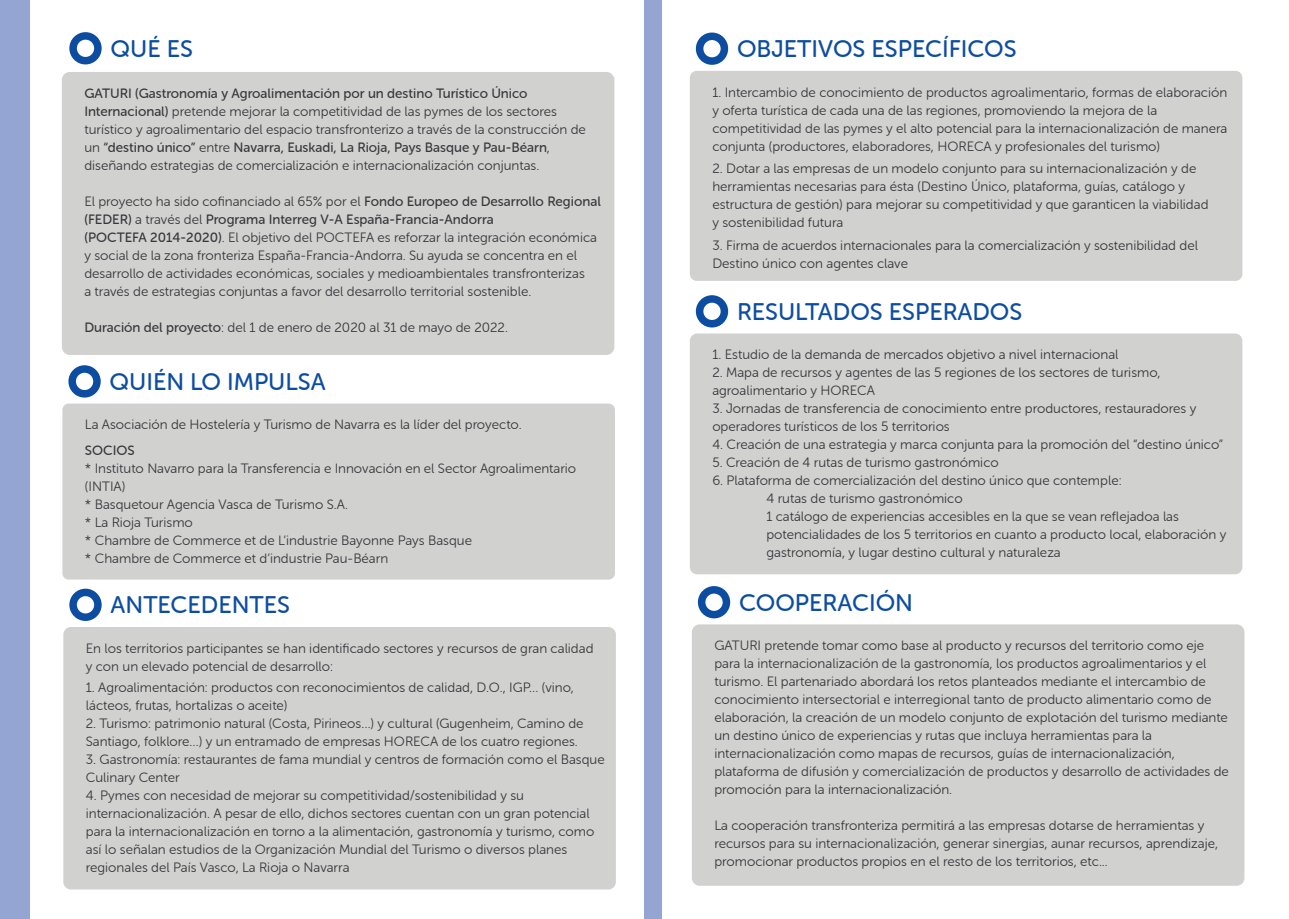
<style>
.page{position:relative;width:1289px;height:919px;background:#fff}
.page>*{position:absolute;margin:0;border:0;box-sizing:border-box;transform-origin:0 0}
.t1{font:24px "Museo Sans Rounded 500";color:#0d4da1}
.t2{font:13.5px/18px "Museo Sans Rounded 300";color:#38363b}
.t3{font:13.5px "Museo Sans Rounded 500";color:#38363b}
.s1{font-family:"Museo Sans Rounded 500"}
.s2{font-family:"Museo Sans Rounded 300"}
</style>
<div class="page">
<div style="left:62px;top:72px;width:552px;height:283px;background:#d1d1d0;border-radius:8px"></div>
<div style="left:69px;top:32px;width:33px;height:32px;border:8px solid #0d4da1;border-radius:50%"></div>
<div style="left:0;top:0;width:30px;height:918px;background:#94a4d3"></div>
<div style="left:644px;top:0;width:17px;height:918px;background:#94a4d3"></div>
<div style="left:62px;top:403px;width:553px;height:176px;background:#d1d1d0;border-radius:6px"></div>
<div style="left:68px;top:365px;width:33px;height:32px;border:8px solid #0d4da1;border-radius:50%"></div>
<div style="left:63px;top:627px;width:553px;height:262px;background:#d1d1d0;border-radius:8px"></div>
<div style="left:69px;top:588px;width:33px;height:33px;border:8px solid #0d4da1;border-radius:50%"></div>
<div style="left:689px;top:71px;width:553px;height:210px;background:#d1d1d0;border-radius:7px"></div>
<div style="left:696px;top:33px;width:32px;height:32px;border:8px solid #0d4da1;border-radius:50%"></div>
<div style="left:689px;top:333px;width:553px;height:241px;background:#d1d1d0;border-radius:7px"></div>
<div style="left:696px;top:295px;width:32px;height:32px;border:8px solid #0d4da1;border-radius:50%"></div>
<div style="left:692px;top:624px;width:552px;height:261px;background:#d1d1d0;border-radius:8px"></div>
<div style="left:698px;top:586px;width:32px;height:32px;border:8px solid #0d4da1;border-radius:50%"></div>
<h1 class="t1" style="left:111px;top:35px;width:84px">QUÉ ES</h1>
<p class="t3" style="left:84px;top:86px;width:445px">GATURI (Gastronomía y Agroalimentación por un destino Turístico Único</p>
<p class="t2" style="left:84px;top:102px;width:503px"><span class="s1">Internacional)</span> pretende mejorar la competitividad de las pymes de los sectores turístico y agroalimentario del espacio transfronterizo a través de la construcción de</p>
<p class="t3" style="left:84px;top:140px;width:467px"><span class="s2">un</span> “destino único” <span class="s2">entre</span> Navarra, Euskadi, La Rioja, Pays Basque y Pau-Béarn<span class="s2">,</span></p>
<p class="t2" style="left:84px;top:156px;width:456px">diseñando estrategias de comercialización e internacionalización conjuntas.</p>
<p class="t2" style="left:84px;top:192px;width:518px">El proyecto ha sido cofinanciado al 65% por el <span class="s1">Fondo Europeo de Desarrollo Regional</span></p>
<p class="t3" style="left:84px;top:212px;width:411px">(FEDER) <span class="s2">a través del</span> Programa Interreg V-A España-Francia-Andorra</p>
<p class="t2" style="left:84px;top:228px;width:514px"><span class="s1">(POCTEFA 2014-2020)</span>. El objetivo del POCTEFA es reforzar la integración económica y social de la zona fronteriza España-Francia-Andorra. Su ayuda se concentra en el desarrollo de actividades económicas, sociales y medioambientales transfronterizas<br>a través de estrategias conjuntas a favor del desarrollo territorial sostenible.</p>
<p class="t2" style="left:84px;top:318px;width:425px"><span class="s1">Duración del proyecto</span>: del 1 de enero de 2020 al 31 de mayo de 2022.</p>
<h1 class="t1" style="left:110px;top:368px;width:217px">QUIÉN LO IMPULSA</h1>
<p class="t2" style="left:85px;top:416px;width:438px">La Asociación de Hostelería y Turismo de Navarra es la líder del proyecto.</p>
<p class="t3" style="left:85px;top:443px;width:51px">SOCIOS</p>
<p class="t2" style="left:85px;top:459px;width:493px">* Instituto Navarro para la Transferencia e Innovación en el Sector Agroalimentario (INTIA)<br>* Basquetour Agencia Vasca de Turismo S.A.<br>* La Rioja Turismo<br>* Chambre de Commerce et de L’industrie Bayonne Pays Basque<br>* Chambre de Commerce et d’industrie Pau-Béarn</p>
<h1 class="t1" style="left:111px;top:591px;width:181px">ANTECEDENTES</h1>
<p class="t2" style="left:86px;top:639px;width:509px">En los territorios participantes se han identificado sectores y recursos de gran calidad y con un elevado potencial de desarrollo:</p>
<p class="t2" style="left:86px;top:678px;width:489px">1. Agroalimentación: productos con reconocimientos de calidad, D.O., IGP… (vino, lácteos, frutas, hortalizas o aceite)</p>
<p class="t2" style="left:86px;top:714px;width:499px">2. Turismo: patrimonio natural (Costa, Pirineos…) y cultural (Gugenheim, Camino de<br>Santiago, folklore…) y un entramado de empresas HORECA de los cuatro regiones.</p>
<p class="t2" style="left:86px;top:750px;width:520px">3. Gastronomía: restaurantes de fama mundial y centros de formación como el Basque<br>Culinary Center</p>
<p class="t2" style="left:86px;top:786px;width:510px">4. Pymes con necesidad de mejorar su competitividad/sostenibilidad y su internacionalización. A pesar de ello, dichos sectores cuentan con un gran potencial para la internacionalización en torno a la alimentación, gastronomía y turismo, como así lo señalan estudios de la Organización Mundial del Turismo o diversos planes regionales del País Vasco, La Rioja o Navarra</p>
<h1 class="t1" style="left:737px;top:36px;width:281px">OBJETIVOS ESPECÍFICOS</h1>
<p class="t2" style="left:712px;top:83px;width:516px">1. Intercambio de conocimiento de productos agroalimentario, formas de elaboración y oferta turística de cada una de las regiones, promoviendo la mejora de la competitividad de las pymes y el alto potencial para la internacionalización de manera conjunta (productores, elaboradores, HORECA y profesionales del turismo)</p>
<p class="t2" style="left:712px;top:160px;width:497px">2. Dotar a las empresas de un modelo conjunto para su internacionalización y de herramientas necesarias para ésta (Destino Único, plataforma, guías, catálogo y estructura de gestión) para mejorar su competitividad y que garanticen la viabilidad y sostenibilidad futura</p>
<p class="t2" style="left:712px;top:236px;width:487px">3. Firma de acuerdos internacionales para la comercialización y sostenibilidad del<br>Destino único con agentes clave</p>
<h1 class="t1" style="left:737px;top:298px;width:287px">RESULTADOS ESPERADOS</h1>
<p class="t2" style="left:712px;top:346px;width:408px">1. Estudio de la demanda de mercados objetivo a nivel internacional</p>
<p class="t2" style="left:712px;top:364px;width:450px">2. Mapa de recursos y agentes de las 5 regiones de los sectores de turismo, agroalimentario y HORECA</p>
<p class="t2" style="left:712px;top:400px;width:485px">3. Jornadas de transferencia de conocimiento entre productores, restauradores y operadores turísticos de los 5 territorios</p>
<p class="t2" style="left:712px;top:436px;width:512px">4. Creación de una estrategia y marca conjunta para la promoción del “destino único”</p>
<p class="t2" style="left:712px;top:454px;width:288px">5. Creación de 4 rutas de turismo gastronómico</p>
<p class="t2" style="left:766px;top:472px;width:461px;text-indent:-54px">6. Plataforma de comercialización del destino único que contemple:<br>4 rutas de turismo gastronómico<br>1 catálogo de experiencias accesibles en la que se vean reflejadoa las potencialidades de los 5 territorios en cuanto a producto local, elaboración y gastronomía, y lugar destino cultural y naturaleza</p>
<h1 class="t1" style="left:739px;top:589px;width:175px">COOPERACIÓN</h1>
<p class="t2" style="left:714px;top:636px;width:516px">GATURI pretende tomar como base al producto y recursos del territorio como eje para la internacionalización de la gastronomía, los productos agroalimentarios y el turismo. El partenariado abordará los retos planteados mediante el intercambio de conocimiento intersectorial e interregional tanto de producto alimentario como de elaboración, la creación de un modelo conjunto de explotación del turismo mediante un destino único de experiencias y rutas que incluya herramientas para la internacionalización como mapas de recursos, guías de internacionalización, plataforma de difusión y comercialización de productos y desarrollo de actividades de promoción para la internacionalización.</p>
<p class="t2" style="left:714px;top:816px;width:505px">La cooperación transfronteriza permitirá a las empresas dotarse de herramientas y recursos para su internacionalización, generar sinergias, aunar recursos, aprendizaje, promocionar productos propios en el resto de los territorios, etc...</p>
</div>
